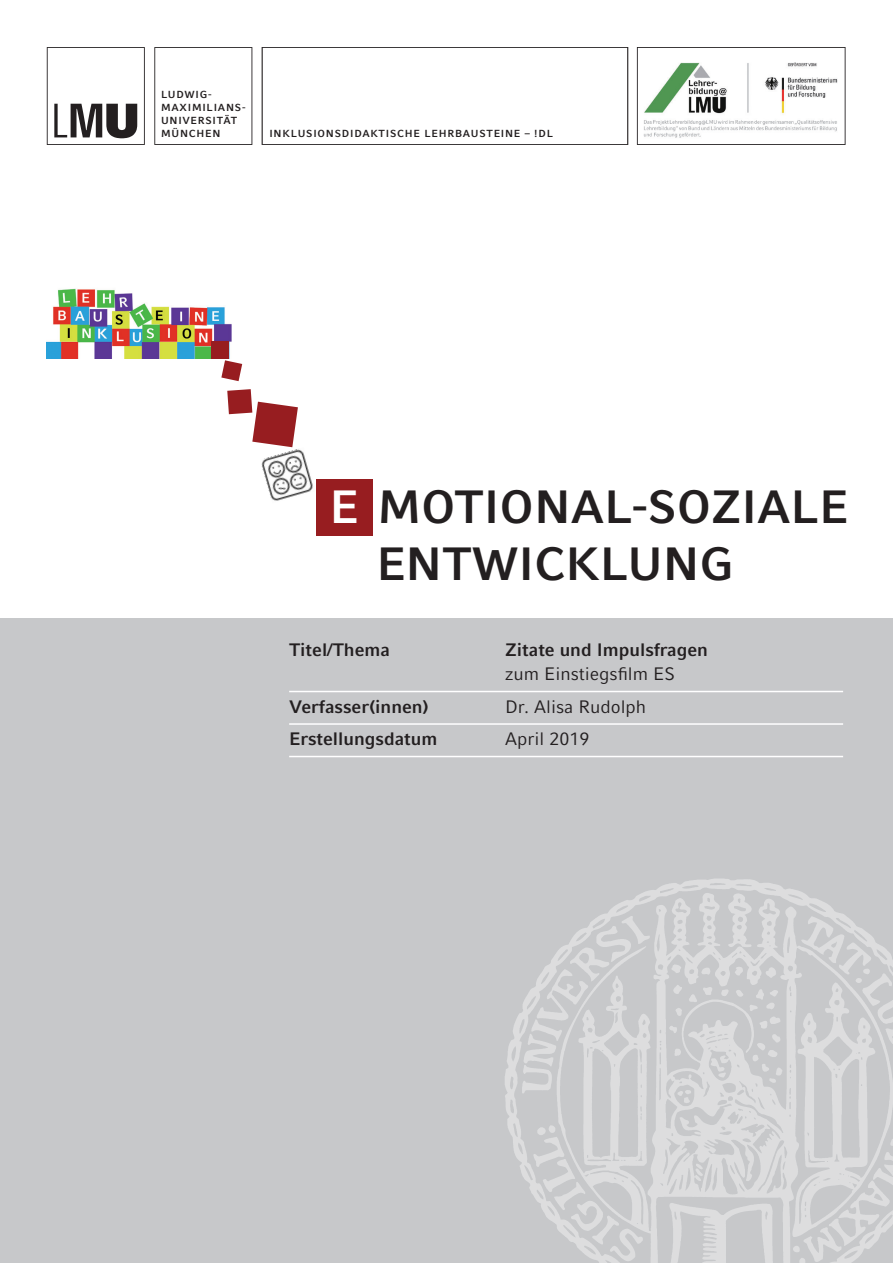
<style>
.page{position:relative;width:893px;height:1263px;background:#fff}
.page>*{position:absolute;margin:0;border:0;box-sizing:border-box;transform-origin:0 0}
.t1{font:700 46.5px "LMU Compatil Fact";color:#231f20}
.t2{font:700 18px/24px "LMU Compatil Fact";color:#231f20}
.t3{font:18px "LMU Compatil Fact";color:#231f20}
.t4{font:700 10.2px/13.2px "LMU Compatil Fact";letter-spacing:.075em;color:#231f20}
.s1{color:#fff}
.s2{font-weight:400}
</style>
<div class="page">
<div style="left:0;top:619px;width:893px;height:644px;background:#c7c8ca"></div>
<svg style="left:154px;top:47px;width:98px;height:98px"></svg>
<svg style="left:637px;top:47px;width:208px;height:98px"></svg>
<svg style="left:262px;top:47px;width:366px;height:98px"></svg>
<svg style="left:47px;top:47px;width:98px;height:98px"></svg>
<img style="left:643px;top:62px;width:199px;height:80px">
<img style="left:505px;top:879px;width:388px;height:384px">
<hr style="left:289px;top:691px;width:554px;height:1px;background:#fff">
<hr style="left:289px;top:723px;width:554px;height:2px;background:#fff">
<hr style="left:289px;top:756px;width:554px;height:1px;background:#fff">
<img style="left:261px;top:447px;width:52px;height:54px">
<img style="left:47px;top:288px;width:185px;height:71px">
<div style="left:316px;top:479px;width:56px;height:56px;background:#971d20"></div>
<svg style="left:227px;top:389px;width:71px;height:58px"></svg>
<svg style="left:221px;top:360px;width:21px;height:21px"></svg>
<div style="left:211px;top:341px;width:18px;height:18px;background:#971d20"></div>
<p class="t4" style="left:161px;top:88px;width:86px">LUDWIG-<br>MAXIMILIANS-<br>UNIVERSITÄT<br>MÜNCHEN</p>
<p class="t4" style="left:269px;top:127px;width:285px">INKLUSIONSDIDAKTISCHE LEHRBAUSTEINE – !DL</p>
<p class="t1" style="left:330px;top:480px;width:520px"><span class="s1">E</span> MOTIONAL-SOZIALE</p>
<p class="t1" style="left:376px;top:537px;width:359px">ENTWICKLUNG</p>
<p class="t2" style="left:289px;top:638px;width:102px">Titel/Thema</p>
<p class="t2" style="left:505px;top:638px;width:204px">Zitate und Impulsfragen <span class="s2">zum Einstiegsfilm ES</span></p>
<p class="t2" style="left:289px;top:694px;width:141px">Verfasser(innen)</p>
<p class="t3" style="left:505px;top:696px;width:143px">Dr. Alisa Rudolph</p>
<p class="t2" style="left:289px;top:727px;width:150px">Erstellungsdatum</p>
<p class="t3" style="left:505px;top:728px;width:86px">April 2019</p>
</div>
